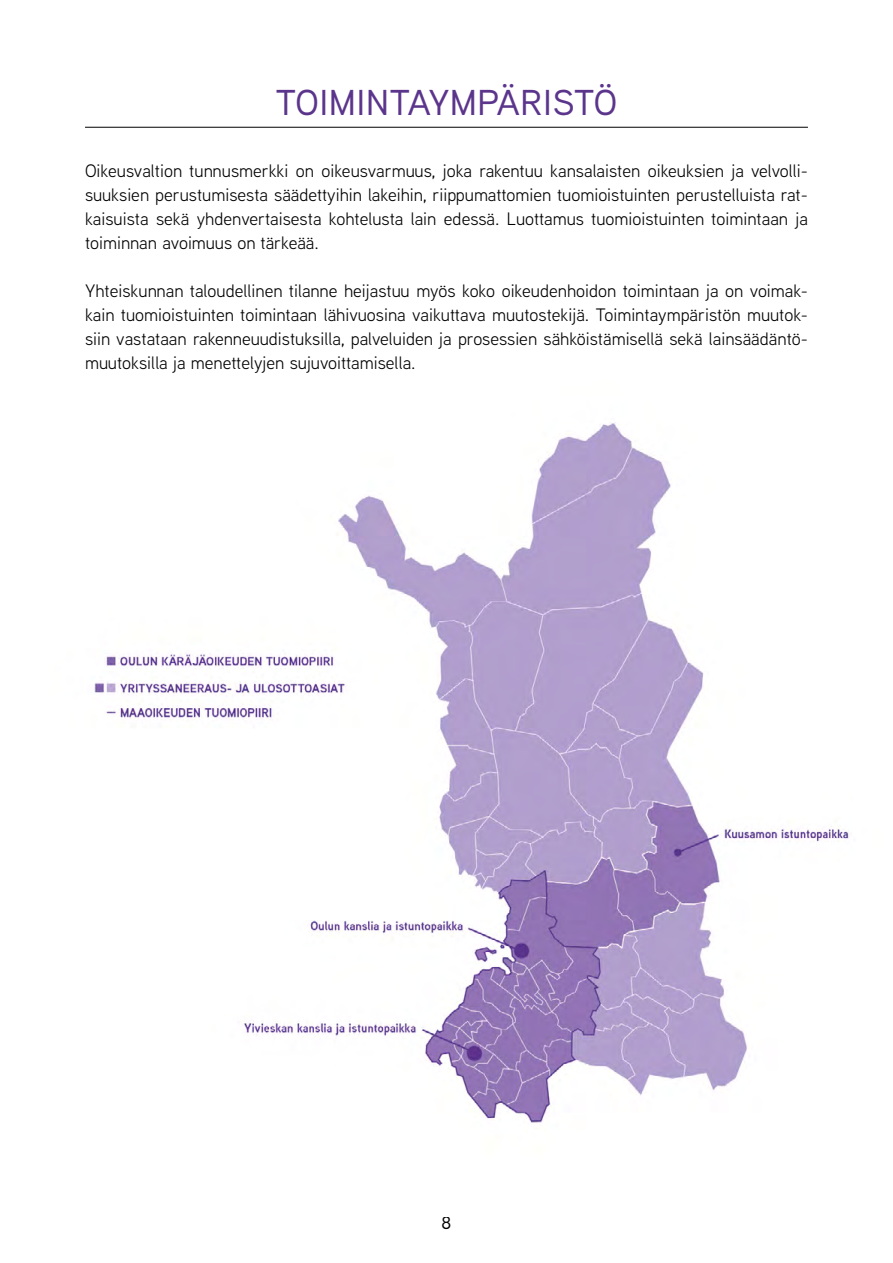
<style>
.page{position:relative;width:893px;height:1263px;background:#fff}
.page>*{position:absolute;margin:0;border:0;box-sizing:border-box;transform-origin:0 0}
.H1{font:500 36px "Aaux Next";letter-spacing:.02em;color:#5b358c}
.t1{font:18px/24px "Aaux Next";color:#000;text-align:justify}
.t2{font:500 18px "Aaux Next";color:#000}
</style>
<div class="page">
<img style="left:94px;top:422px;width:755px;height:701px">
<hr style="left:85px;top:127px;width:723px;height:1px;background:#000">
<h2 class="H1" style="left:276px;top:78px;width:343px">TOIMINTAYMPÄRISTÖ</h2>
<p class="t1" style="left:85px;top:158px;width:724px">Oikeusvaltion tunnusmerkki on oikeusvarmuus, joka rakentuu kansalaisten oikeuksien ja velvolli&shy;suuksien perustumisesta säädettyihin lakeihin, riippumattomien tuomioistuinten perustelluista rat&shy;kaisuista sekä yhdenvertaisesta kohtelusta lain edessä. Luottamus tuomioistuinten toimintaan ja toiminnan avoimuus on tärkeää.</p>
<p class="t1" style="left:85px;top:278px;width:724px">Yhteiskunnan taloudellinen tilanne heijastuu myös koko oikeudenhoidon toimintaan ja on voimak&shy;kain tuomioistuinten toimintaan lähivuosina vaikuttava muutostekijä. Toimintaympäristön muutok&shy;siin vastataan rakenneuudistuksilla, palveluiden ja prosessien sähköistämisellä sekä lainsäädäntö&shy;muutoksilla ja menettelyjen sujuvoittamisella.</p>
<p class="t2" style="left:442px;top:1210px;width:11px">8</p>
</div>
